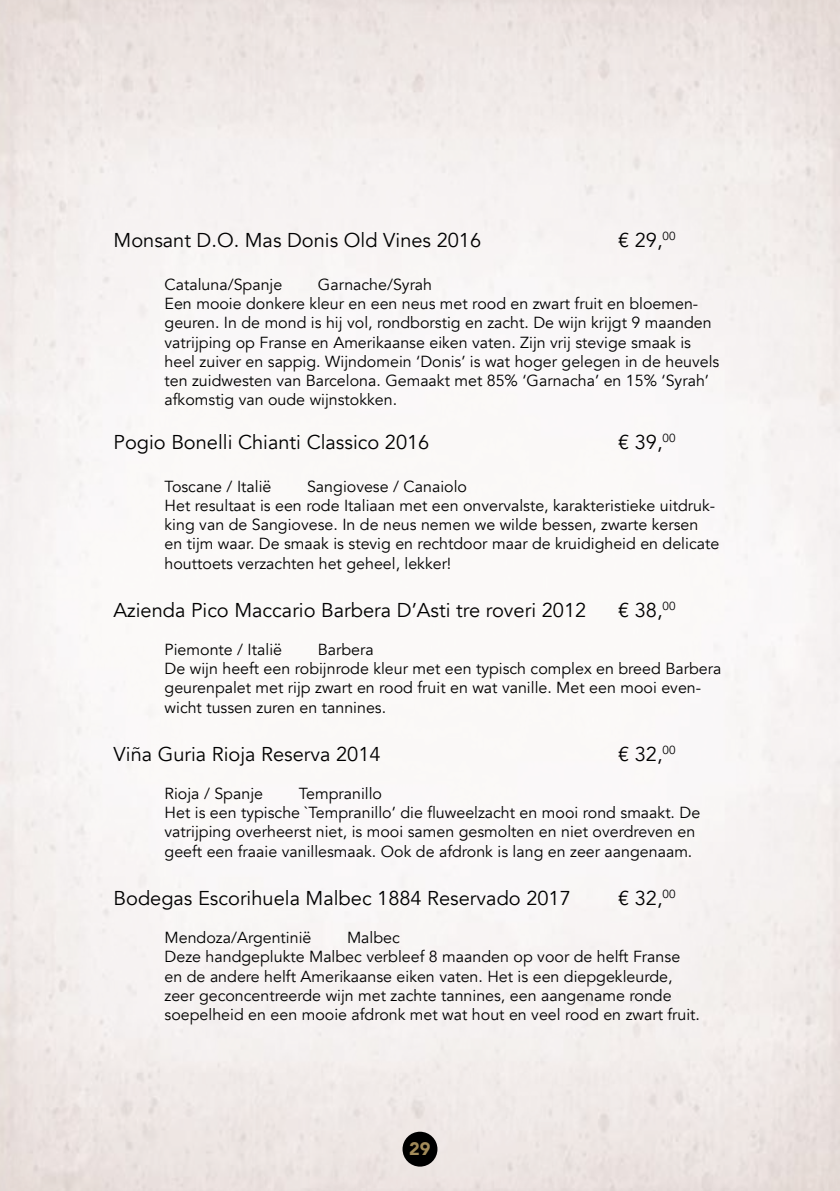
<style>
.page{position:relative;width:840px;height:1191px;background:#fff}
.page>*{position:absolute;margin:0;border:0;box-sizing:border-box;transform-origin:0 0}
.t1{font:20px "Avenir";color:#000}
.t2{font:900 18px "Avenir";color:#ae9a64}
.t3{font:16px/19.2px "Avenir";color:#000}
</style>
<div class="page">
<img style="left:0;top:0;width:839px;height:1191px">
<p class="t1" style="left:113px;top:228px;width:369px">Monsant D.O. Mas Donis Old Vines 2016</p>
<p class="t1" style="left:617px;top:228px;width:59px">€ 29,<sup>00</sup></p>
<p class="t3" style="left:164px;top:275px;width:119px">Cataluna/Spanje</p>
<p class="t3" style="left:164px;top:275px;width:556px;text-indent:153px">Garnache/Syrah<br>Een mooie donkere kleur en een neus met rood en zwart fruit en bloemen&shy;geuren. In de mond is hij vol, rondborstig en zacht. De wijn krijgt 9 maanden vatrijping op Franse en Amerikaanse eiken vaten. Zijn vrij stevige smaak is heel zuiver en sappig. Wijndomein ‘Donis’ is wat hoger gelegen in de heuvels ten zuidwesten van Barcelona. Gemaakt met 85% ‘Garnacha’ en 15% ‘Syrah’ afkomstig van oude wijnstokken.</p>
<p class="t1" style="left:113px;top:430px;width:317px">Pogio Bonelli Chianti Classico 2016</p>
<p class="t1" style="left:617px;top:430px;width:59px">€ 39,<sup>00</sup></p>
<p class="t3" style="left:164px;top:477px;width:108px">Toscane / Italië</p>
<p class="t3" style="left:164px;top:477px;width:556px;text-indent:142px">Sangiovese / Canaiolo<br>Het resultaat is een rode Italiaan met een onvervalste, karakteristieke uitdruk&shy;king van de Sangiovese. In de neus nemen we wilde bessen, zwarte kersen en tijm waar. De smaak is stevig en rechtdoor maar de kruidigheid en delicate houttoets verzachten het geheel, lekker!</p>
<p class="t1" style="left:113px;top:598px;width:474px">Azienda Pico Maccario Barbera D’Asti tre roveri 2012</p>
<p class="t1" style="left:617px;top:598px;width:59px">€ 38,<sup>00</sup></p>
<p class="t3" style="left:164px;top:640px;width:119px">Piemonte / Italië</p>
<p class="t3" style="left:164px;top:640px;width:558px;text-indent:153px">Barbera<br>De wijn heeft een robijnrode kleur met een typisch complex en breed Barbera geurenpalet met rijp zwart en rood fruit en wat vanille. Met een mooi even&shy;wicht tussen zuren en tannines.</p>
<p class="t1" style="left:113px;top:742px;width:268px">Viña Guria Rioja Reserva 2014</p>
<p class="t1" style="left:617px;top:742px;width:59px">€ 32,<sup>00</sup></p>
<p class="t3" style="left:164px;top:784px;width:100px">Rioja / Spanje</p>
<p class="t3" style="left:164px;top:784px;width:537px;text-indent:134px">Tempranillo<br>Het is een typische `Tempranillo’ die fluweelzacht en mooi rond smaakt. De vatrijping overheerst niet, is mooi samen gesmolten en niet overdreven en geeft een fraaie vanillesmaak. Ook de afdronk is lang en zeer aangenaam.</p>
<p class="t1" style="left:113px;top:886px;width:458px">Bodegas Escorihuela Malbec 1884 Reservado 2017</p>
<p class="t1" style="left:617px;top:886px;width:59px">€ 32,<sup>00</sup></p>
<p class="t3" style="left:164px;top:928px;width:148px">Mendoza/Argentinië</p>
<p class="t3" style="left:164px;top:928px;width:536px;text-indent:182px">Malbec<br>Deze handgeplukte Malbec verbleef 8 maanden op voor de helft Franse en de andere helft Amerikaanse eiken vaten. Het is een diepgekleurde, zeer geconcentreerde wijn met zachte tannines, een aangename ronde soepelheid en een mooie afdronk met wat hout en veel rood en zwart fruit.</p>
<p class="t2" style="left:409px;top:1133px;width:23px">29</p>
</div>
